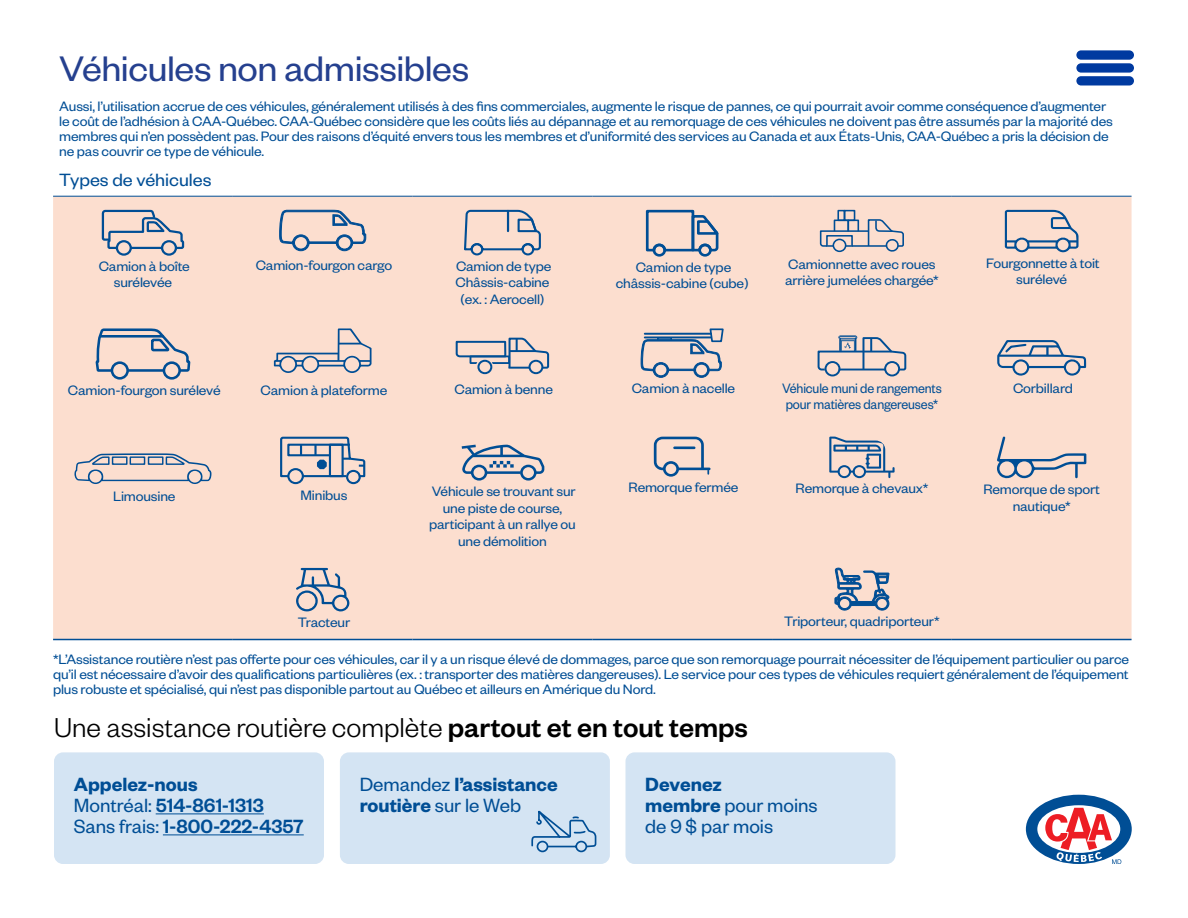
<style>
.page{position:relative;width:1188px;height:918px;background:#fff}
.page>*{position:absolute;margin:0;border:0;box-sizing:border-box;transform-origin:0 0}
.t1{font:39px "Founders Grotesk";letter-spacing:-.01em;color:#25408f}
.t2{font:300 30px "Founders Grotesk";color:#000}
.t3{font:500 21px/21px "Founders Grotesk";color:#004e95}
.t4{font:600 21px/21px "Founders Grotesk";color:#004e95}
.t5{font:21px/21px "Founders Grotesk";color:#004e95}
.t6{font:19.5px "Founders Grotesk";color:#004e95}
.t7{font:15px/16.5px "Founders Grotesk";letter-spacing:-.01em;color:#004e95;text-align:center}
.t8{font:15px/16.5px "Founders Grotesk";letter-spacing:-.01em;color:#004e95;scale:.93 1}
.s1{font-weight:500}
.s2{font-weight:600}
.s3{font-weight:400}
</style>
<div class="page">
<div style="left:53px;top:197px;width:1079px;height:442px;background:#fcdecf"></div>
<hr style="left:53px;top:639px;width:180px;height:1px;background:#004e95">
<hr style="left:233px;top:639px;width:180px;height:1px;background:#004e95">
<hr style="left:413px;top:639px;width:179px;height:1px;background:#004e95">
<hr style="left:592px;top:639px;width:180px;height:1px;background:#004e95">
<hr style="left:772px;top:639px;width:180px;height:1px;background:#004e95">
<hr style="left:952px;top:639px;width:180px;height:1px;background:#004e95">
<hr style="left:53px;top:196px;width:180px;height:1px;background:#004e95">
<hr style="left:233px;top:196px;width:180px;height:1px;background:#004e95">
<hr style="left:413px;top:196px;width:179px;height:1px;background:#004e95">
<hr style="left:592px;top:196px;width:180px;height:1px;background:#004e95">
<hr style="left:772px;top:196px;width:180px;height:1px;background:#004e95">
<hr style="left:952px;top:196px;width:180px;height:1px;background:#004e95">
<div style="left:161px;top:240px;width:16px;height:16px;border:2px solid #004e95;border-radius:50%"></div>
<div style="left:116px;top:240px;width:16px;height:16px;border:2px solid #004e95;border-radius:50%"></div>
<svg style="left:102px;top:210px;width:82px;height:40px;background:#c2bcc1"></svg>
<svg style="left:279px;top:210px;width:87px;height:41px;background:#c4bec2"></svg>
<div style="left:471px;top:243px;width:12px;height:12px;border:2px solid #004e95;border-radius:50%"></div>
<div style="left:522px;top:243px;width:12px;height:12px;border:2px solid #004e95;border-radius:50%"></div>
<svg style="left:464px;top:210px;width:77px;height:41px;background:#cec3c4"></svg>
<hr style="left:507px;top:211px;width:2px;height:20px;background:#004e95">
<div style="left:653px;top:244px;width:13px;height:13px;border:3px solid #004e95;border-radius:50%"></div>
<div style="left:698px;top:244px;width:14px;height:13px;border:3px solid #004e95;border-radius:50%"></div>
<svg style="left:646px;top:210px;width:72px;height:43px;background:#bbb9c0"></svg>
<svg style="left:820px;top:218px;width:84px;height:34px;background:#d2c6c5"></svg>
<div style="left:826px;top:235px;width:27px;height:12px;border:2px solid #004e95"></div>
<div style="left:847px;top:220px;width:12px;height:12px;border:2px solid #004e95"></div>
<div style="left:834px;top:220px;width:15px;height:12px;border:2px solid #004e95"></div>
<div style="left:844px;top:210px;width:11px;height:11px;border:2px solid #004e95"></div>
<div style="left:837px;top:210px;width:8px;height:11px;border:2px solid #004e95"></div>
<svg style="left:1005px;top:210px;width:74px;height:42px;background:#c3bdc1"></svg>
<div style="left:111px;top:361px;width:18px;height:19px;border:3px solid #004e95;border-radius:50%"></div>
<div style="left:163px;top:361px;width:18px;height:19px;border:3px solid #004e95;border-radius:50%"></div>
<svg style="left:96px;top:328px;width:94px;height:45px;background:#c7c0c2"></svg>
<hr style="left:128px;top:369px;width:36px;height:3px;background:#004e95">
<svg style="left:274px;top:328px;width:98px;height:45px;background:#d2c6c5"></svg>
<div style="left:529px;top:360px;width:14px;height:14px;border:2px solid #004e95;border-radius:50%"></div>
<div style="left:477px;top:360px;width:15px;height:14px;border:2px solid #004e95;border-radius:50%"></div>
<svg style="left:455px;top:337px;width:95px;height:33px;background:#c2bdc1"></svg>
<svg style="left:641px;top:328px;width:83px;height:50px;background:#bcb9c0"></svg>
<div style="left:884px;top:361px;width:16px;height:15px;border:2px solid #004e95;border-radius:50%"></div>
<div style="left:825px;top:361px;width:15px;height:15px;border:2px solid #004e95;border-radius:50%"></div>
<svg style="left:817px;top:335px;width:89px;height:36px;background:#c4bec2"></svg>
<svg style="left:997px;top:340px;width:89px;height:36px;background:#bab8bf"></svg>
<svg style="left:74px;top:453px;width:137px;height:31px;background:#d1c5c5"></svg>
<div style="left:148px;top:456px;width:15px;height:9px;border:1px solid #004e95"></div>
<div style="left:130px;top:456px;width:15px;height:9px;border:1px solid #004e95"></div>
<div style="left:112px;top:456px;width:16px;height:9px;border:1px solid #004e95"></div>
<div style="left:346px;top:470px;width:15px;height:14px;border:2px solid #004e95;border-radius:50%"></div>
<div style="left:287px;top:468px;width:17px;height:16px;border:2px solid #004e95;border-radius:50%"></div>
<svg style="left:280px;top:437px;width:85px;height:41px;background:#b3b4be"></svg>
<div style="left:520px;top:465px;width:17px;height:16px;border:3px solid #004e95;border-radius:50%"></div>
<div style="left:471px;top:465px;width:16px;height:16px;border:3px solid #004e95;border-radius:50%"></div>
<svg style="left:460px;top:443px;width:84px;height:32px;background:#b9b7bf"></svg>
<hr style="left:473px;top:455px;width:51px;height:2px;background:#004e95">
<svg style="left:654px;top:437px;width:57px;height:40px;background:#c2bcc1"></svg>
<svg style="left:829px;top:437px;width:66px;height:41px;background:#b2b3bd"></svg>
<svg style="left:997px;top:437px;width:89px;height:42px;background:#cfc4c4"></svg>
<svg style="left:296px;top:568px;width:53px;height:43px;background:#b8b7bf"></svg>
<svg style="left:835px;top:568px;width:54px;height:42px;background:#91a1b6"></svg>
<div style="left:1076px;top:50px;width:58px;height:10px;background:#003aa0;border-radius:5px"></div>
<div style="left:1076px;top:63px;width:58px;height:10px;background:#003aa0;border-radius:5px"></div>
<div style="left:1076px;top:76px;width:58px;height:9px;background:#003aa0;border-radius:5px"></div>
<svg style="left:1026px;top:795px;width:106px;height:69px"></svg>
<div style="left:340px;top:752px;width:270px;height:112px;background:#d4e4f3;border-radius:9px"></div>
<div style="left:54px;top:752px;width:270px;height:112px;background:#d4e4f3;border-radius:9px"></div>
<hr style="left:156px;top:813px;width:108px;height:1px;background:#004e95">
<hr style="left:163px;top:834px;width:141px;height:1px;background:#004e95">
<div style="left:626px;top:752px;width:270px;height:112px;background:#d4e4f3;border-radius:9px"></div>
<svg style="left:531px;top:810px;width:66px;height:43px"></svg>
<h1 class="t1" style="left:59px;top:45px;width:411px">Véhicules non admissibles</h1>
<p class="t7" style="left:59px;top:98px;width:1055px;line-height:15px;text-align:left">Aussi, l’utilisation accrue de ces véhicules, généralement utilisés à des fins commerciales, augmente le risque de pannes, ce qui pourrait avoir comme conséquence d’augmenter le coût de l’adhésion à CAA-Québec. CAA-Québec considère que les coûts liés au dépannage et au remorquage de ces véhicules ne doivent pas être assumés par la majorité des membres qui n’en possèdent pas. Pour des raisons d’équité envers tous les membres et d’uniformité des services au Canada et aux États-Unis, CAA-Québec a pris la décision de ne pas couvrir ce type de véhicule.</p>
<h3 class="t6" style="left:59px;top:168px;width:154px">Types de véhicules</h3>
<p class="t7" style="left:99px;top:257px;width:93px">Camion à boîte surélevée</p>
<p class="t7" style="left:256px;top:256px;width:138px">Camion-fourgon cargo</p>
<p class="t7" style="left:456px;top:257px;width:98px">Camion de type<br>Châssis-cabine (ex. : Aerocell)</p>
<p class="t7" style="left:616px;top:258px;width:134px">Camion de type châssis-cabine (cube)</p>
<p class="t7" style="left:785px;top:255px;width:155px;text-align:left">Camionnette avec roues arrière jumelées chargée*</p>
<p class="t7" style="left:986px;top:254px;width:115px">Fourgonnette à toit surélevé</p>
<p class="t7" style="left:68px;top:381px;width:154px">Camion-fourgon surélevé</p>
<p class="t7" style="left:261px;top:381px;width:128px">Camion à plateforme</p>
<p class="t7" style="left:455px;top:380px;width:100px">Camion à benne</p>
<p class="t7" style="left:632px;top:379px;width:105px">Camion à nacelle</p>
<p class="t8" style="left:782px;top:379px;width:173px">Véhicule muni de rangements pour matières dangereuses*</p>
<p class="t7" style="left:1013px;top:379px;width:61px">Corbillard</p>
<p class="t7" style="left:113px;top:487px;width:64px">Limousine</p>
<p class="t7" style="left:301px;top:486px;width:48px">Minibus</p>
<p class="t7" style="left:429px;top:482px;width:148px">Véhicule se trouvant sur une piste de course, participant à un rallye ou une démolition</p>
<p class="t7" style="left:629px;top:478px;width:111px">Remorque fermée</p>
<p class="t7" style="left:796px;top:480px;width:134px">Remorque à chevaux*</p>
<p class="t7" style="left:983px;top:481px;width:118px">Remorque de sport nautique*</p>
<p class="t7" style="left:298px;top:613px;width:54px">Tracteur</p>
<p class="t7" style="left:784px;top:612px;width:157px">Triporteur, quadriporteur*</p>
<p class="t7" style="left:53px;top:651px;width:1077px;line-height:15px;text-align:justify">*L’Assistance routière n’est pas offerte pour ces véhicules, car il y a un risque élevé de dommages, parce que son remorquage pourrait nécessiter de l’équipement particulier ou parce qu’il est nécessaire d’avoir des qualifications particulières (ex. : transporter des matières dangereuses). Le service pour ces types de véhicules requiert généralement de l’équipement plus robuste et spécialisé, qui n’est pas disponible partout au Québec et ailleurs en Amérique du Nord.</p>
<h2 class="t2" style="left:54px;top:710px;width:695px">Une assistance routière complète <span class="s1">partout et en tout temps</span></h2>
<h3 class="t3" style="left:74px;top:773px;width:231px"><span class="s2">Appelez-nous<br></span><span class="s3">Montréal:</span> 514-861-1313<br><span class="s3">Sans frais:</span> 1-800-222-4357</h3>
<h3 class="t5" style="left:645px;top:773px;width:174px"><span class="s2">Devenez<br>membre</span> pour moins de 9 $ par mois</h3>
<h3 class="t4" style="left:360px;top:773px;width:200px"><span class="s3">Demandez</span> l’assistance routière <span class="s3">sur le Web</span></h3>
</div>
